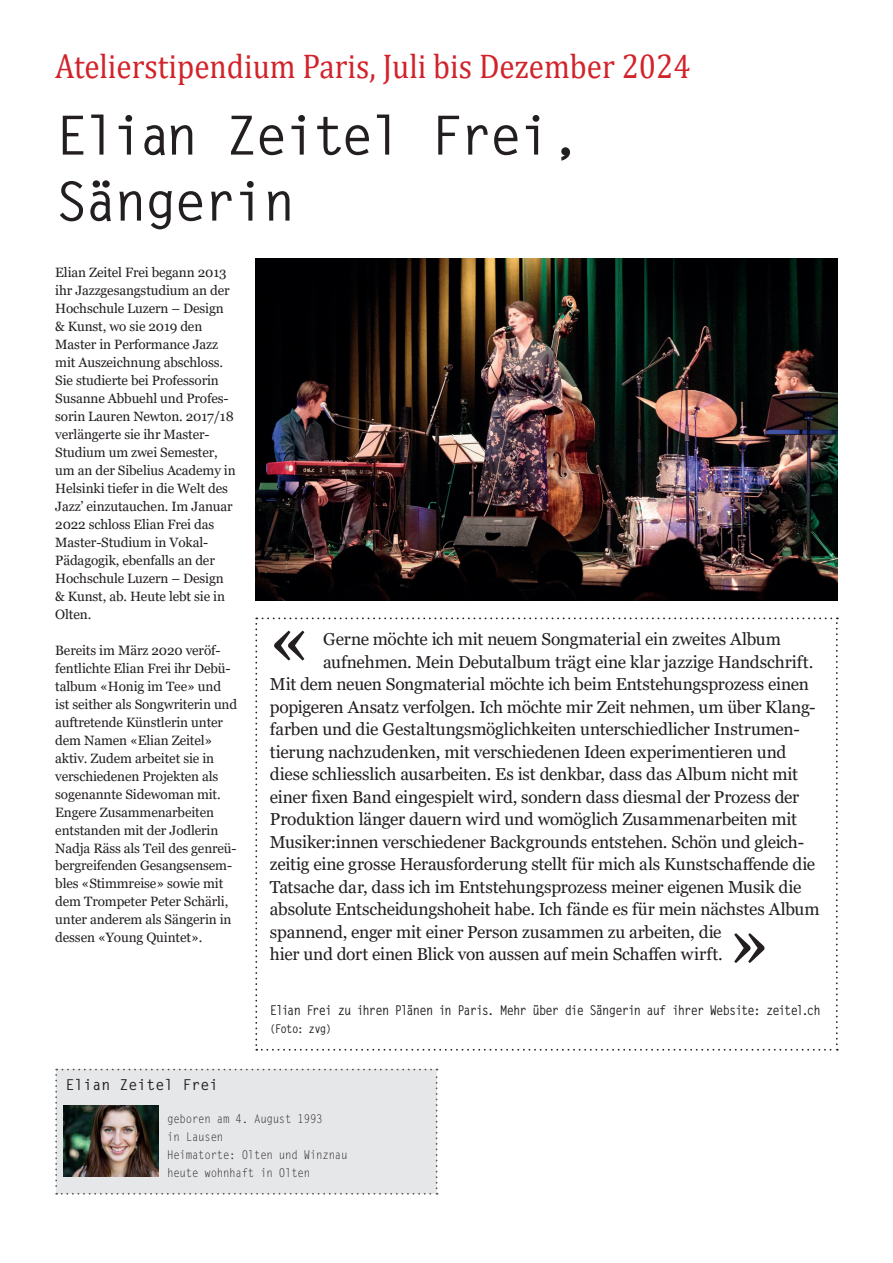
<style>
.page{position:relative;width:893px;height:1263px;background:#fff}
.page>*{position:absolute;margin:0;border:0;box-sizing:border-box;transform-origin:0 0}
.t1{font:75px "Georgia";color:#231f20}
.t2{font:700 54px/66px "Letter Gothic Std";letter-spacing:-.05em;color:#231f20}
.t3{font:34.5px "Cambria";color:#d1232a;scale:.9 1}
.t4{font:17.25px "Georgia";letter-spacing:-.015em;color:#231f20}
.t5{font:700 15px "Letter Gothic Std";color:#231f20}
.t6{font:13.5px/18px "Georgia";letter-spacing:-.01em;color:#231f20}
.t7{font:700 13.5px "Letter Gothic Std";letter-spacing:-.08em;color:#231f20;scale:.9 1}
.t8{font:12px/18px "Letter Gothic Std";letter-spacing:-.025em;color:#231f20;scale:.9 1}
.t9{font:700 12px "Letter Gothic Std";letter-spacing:-.07em;color:#231f20;scale:.9 1}
</style>
<div class="page">
<div style="left:55px;top:1069px;width:383px;height:126px;background:#e6e7e9"></div>
<img style="left:64px;top:1105px;width:95px;height:72px">
<svg style="left:255px;top:617px;width:583px;height:434px"></svg>
<img style="left:255px;top:259px;width:583px;height:342px">
<h3 class="t3" style="left:55px;top:46px;width:707px">Atelierstipendium Paris, Juli bis Dezember 2024</h3>
<h2 class="t2" style="left:55px;top:103px;width:527px">Elian Zeitel Frei,<br>Sängerin</h2>
<p class="t6" style="left:55px;top:263px;width:182px">Elian Zeitel Frei begann 2013 ihr Jazzgesangstudium an der<br>Hochschule Luzern – Design &amp; Kunst, wo sie 2019 den<br>Master in Performance Jazz mit Auszeichnung abschloss.<br>Sie studierte bei Professorin<br>Susanne Abbuehl und Profes&shy;sorin Lauren Newton. 2017/18 verlängerte sie ihr Master-<br>Studium um zwei Semester, um an der Sibelius Academy in<br>Helsinki tiefer in die Welt des<br>Jazz’ einzutauchen. Im Januar<br>2022 schloss Elian Frei das<br>Master-Studium in Vokal-<br>Pädagogik, ebenfalls an der<br>Hochschule Luzern – Design &amp; Kunst, ab. Heute lebt sie in<br>Olten.</p>
<p class="t6" style="left:55px;top:641px;width:183px">Bereits im März 2020 veröf&shy;fentlichte Elian Frei ihr Debü&shy;talbum «Honig im Tee» und ist seither als Songwriterin und auftretende Künstlerin unter dem Namen «Elian Zeitel» aktiv. Zudem arbeitet sie in verschiedenen Projekten als sogenannte Sidewoman mit.<br>Engere Zusammenarbeiten entstanden mit der Jodlerin<br>Nadja Räss als Teil des genreü&shy;bergreifenden Gesangsensem&shy;bles «Stimmreise» sowie mit dem Trompeter Peter Schärli, unter anderem als Sängerin in dessen «Young Quintet».</p>
<h1 class="t1" style="left:268px;top:594px;width:45px">«</h1>
<p class="t4" style="left:323px;top:629px;width:459px">Gerne möchte ich mit neuem Songmaterial ein zweites Album</p>
<p class="t4" style="left:323px;top:651px;width:492px">aufnehmen. Mein Debutalbum trägt eine klar jazzige Handschrift.</p>
<p class="t4" style="left:270px;top:674px;width:541px">Mit dem neuen Songmaterial möchte ich beim Entstehungsprozess einen</p>
<p class="t4" style="left:270px;top:696px;width:547px">popigeren Ansatz verfolgen. Ich möchte mir Zeit nehmen, um über Klang-</p>
<p class="t4" style="left:270px;top:719px;width:531px">farben und die Gestaltungsmöglichkeiten unterschiedlicher Instrumen-</p>
<p class="t4" style="left:270px;top:741px;width:518px">tierung nachzudenken, mit verschiedenen Ideen experimentieren und</p>
<p class="t4" style="left:270px;top:764px;width:530px">diese schliesslich ausarbeiten. Es ist denkbar, dass das Album nicht mit</p>
<p class="t4" style="left:270px;top:786px;width:531px">einer fixen Band eingespielt wird, sondern dass diesmal der Prozess der</p>
<p class="t4" style="left:270px;top:809px;width:529px">Produktion länger dauern wird und womöglich Zusammenarbeiten mit</p>
<p class="t4" style="left:270px;top:831px;width:536px">Musiker:innen verschiedener Backgrounds entstehen. Schön und gleich-</p>
<p class="t4" style="left:270px;top:854px;width:547px">zeitig eine grosse Herausforderung stellt für mich als Kunstschaffende die</p>
<p class="t4" style="left:270px;top:876px;width:533px">Tatsache dar, dass ich im Entstehungsprozess meiner eigenen Musik die</p>
<p class="t4" style="left:270px;top:899px;width:551px">absolute Entscheidungshoheit habe. Ich fände es für mein nächstes Album</p>
<p class="t4" style="left:270px;top:921px;width:453px">spannend, enger mit einer Person zusammen zu arbeiten, die</p>
<p class="t4" style="left:270px;top:944px;width:454px">hier und dort einen Blick von aussen auf mein Schaffen wirft.</p>
<h1 class="t1" style="left:727px;top:896px;width:45px">»</h1>
<p class="t7" style="left:270px;top:1001px;width:613px">Elian Frei zu ihren Plänen in Paris. Mehr über die Sängerin auf ihrer Website: zeitel.ch</p>
<p class="t9" style="left:270px;top:1021px;width:70px">(Foto: zvg)</p>
<p class="t5" style="left:66px;top:1075px;width:155px">Elian Zeitel Frei</p>
<p class="t8" style="left:167px;top:1110px;width:202px">geboren am 4. August 1993<br>in Lausen<br>Heimatorte: Olten und Winznau heute wohnhaft in Olten</p>
</div>
